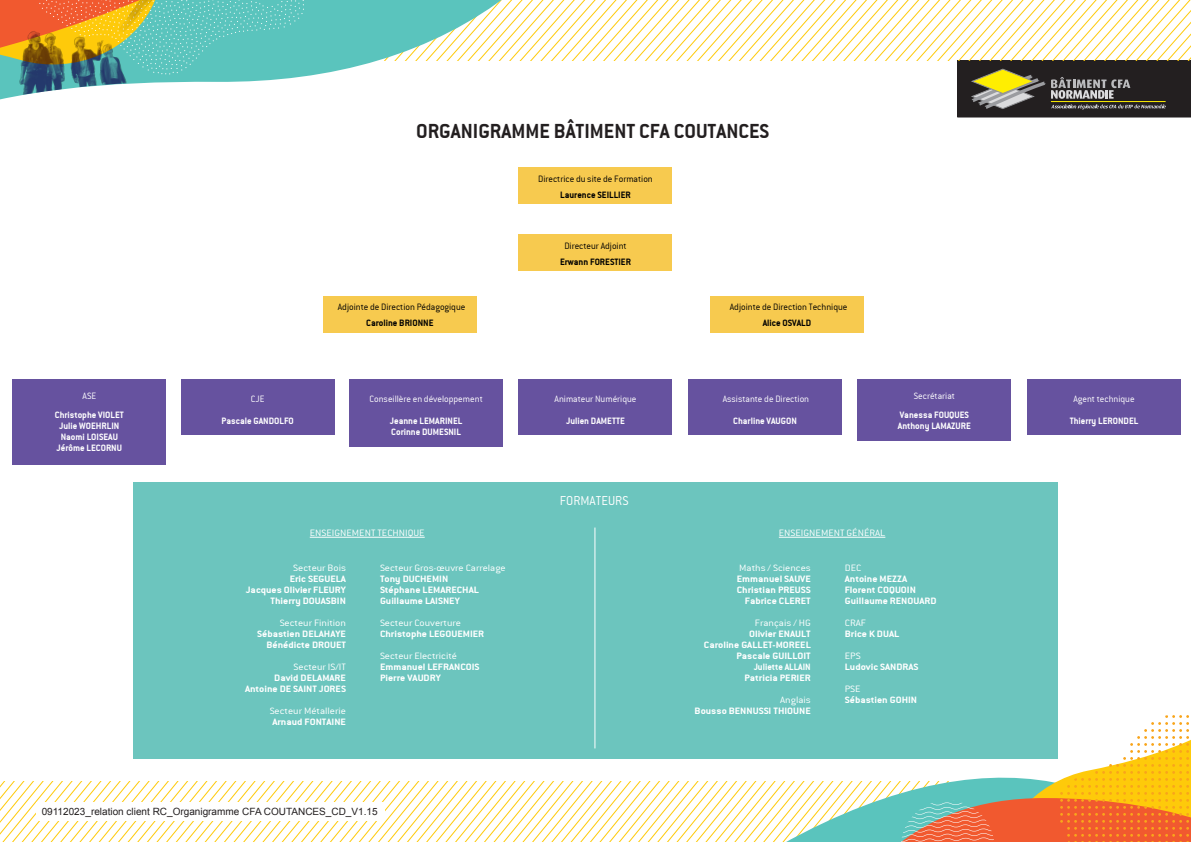
<style>
.page{position:relative;width:1191px;height:842px;background:#fff}
.page>*{position:absolute;margin:0;border:0;box-sizing:border-box;transform-origin:0 0}
.t1{font:22px "Conduit ITCTT Bold";color:#231f20}
.t2{font:14px "Conduit ITCTT Light";color:#fff}
.t3{font:10px "Conduit ITCTT Bold";color:#fff;scale:1.13 1}
.t4{font:10px "Conduit ITCTT Light";color:#fff;scale:1.13 1}
.t5{font:10px "Conduit ITCTT Bold";color:#fff}
.t6{font:10px "Conduit ITCTT Light";color:#000001}
.t7{font:10px "Conduit ITCTT Light";color:#fff}
.t8{font:10px "Arial";color:#231f20}
.t9{font:10px "Conduit ITCTT Bold";color:#000001}
</style>
<div class="page">
<svg style="left:0;top:715px;width:1191px;height:127px"></svg>
<svg style="left:0;top:0;width:1191px;height:117px"></svg>
<img style="left:8px;top:0;width:173px;height:97px">
<div style="left:519px;top:167px;width:153px;height:36px;background:#f7ca4f"></div>
<div style="left:519px;top:234px;width:153px;height:37px;background:#f7ca4f"></div>
<div style="left:688px;top:379px;width:153px;height:56px;background:#66529f"></div>
<div style="left:133px;top:482px;width:924px;height:276px;background:#6cc5be"></div>
<div style="left:323px;top:296px;width:153px;height:36px;background:#f7ca4f"></div>
<div style="left:181px;top:379px;width:153px;height:56px;background:#66529f"></div>
<div style="left:13px;top:379px;width:153px;height:86px;background:#66529f"></div>
<div style="left:1027px;top:379px;width:153px;height:56px;background:#66529f"></div>
<div style="left:858px;top:379px;width:153px;height:62px;background:#66529f"></div>
<hr style="left:310px;top:537px;width:115px;height:1px;background:#fff">
<hr style="left:779px;top:537px;width:106px;height:1px;background:#fff">
<hr style="left:594px;top:527px;width:1px;height:221px;background:#fff">
<div style="left:36px;top:802px;width:348px;height:19px;background:#fff"></div>
<div style="left:349px;top:379px;width:154px;height:67px;background:#66529f"></div>
<div style="left:710px;top:296px;width:153px;height:36px;background:#f7ca4f"></div>
<div style="left:519px;top:379px;width:153px;height:56px;background:#66529f"></div>
<p class="t1" style="left:416px;top:118px;width:355px">ORGANIGRAMME BÂTIMENT CFA COUTANCES</p>
<p class="t6" style="left:538px;top:173px;width:116px">Directrice du site de Formation</p>
<p class="t9" style="left:560px;top:189px;width:72px">Laurence SEILLIER</p>
<p class="t7" style="left:82px;top:390px;width:15px">ASE</p>
<p class="t5" style="left:55px;top:409px;width:71px">Christophe VIOLET</p>
<p class="t5" style="left:59px;top:420px;width:62px">Julie WOEHRLIN</p>
<p class="t5" style="left:61px;top:431px;width:59px">Naomi LOISEAU</p>
<p class="t5" style="left:57px;top:442px;width:67px">Jérôme LECORNU</p>
<p class="t7" style="left:251px;top:393px;width:15px">CJE</p>
<p class="t5" style="left:222px;top:415px;width:74px">Pascale GANDOLFO</p>
<p class="t6" style="left:338px;top:302px;width:129px">Adjointe de Direction Pédagogique</p>
<p class="t9" style="left:366px;top:317px;width:69px">Caroline BRIONNE</p>
<p class="t7" style="left:369px;top:394px;width:115px">Conseillère en développement</p>
<p class="t5" style="left:390px;top:415px;width:74px">Jeanne LEMARINEL</p>
<p class="t5" style="left:391px;top:426px;width:71px">Corinne DUMESNIL</p>
<p class="t6" style="left:564px;top:240px;width:64px">Directeur Adjoint</p>
<p class="t9" style="left:560px;top:256px;width:72px">Erwann FORESTIER</p>
<p class="t7" style="left:554px;top:394px;width:83px">Animateur Numérique</p>
<p class="t5" style="left:566px;top:415px;width:60px">Julien DAMETTE</p>
<p class="t2" style="left:560px;top:493px;width:70px">FORMATEURS</p>
<p class="t6" style="left:730px;top:302px;width:119px">Adjointe de Direction Technique</p>
<p class="t9" style="left:762px;top:317px;width:50px">Alice OSVALD</p>
<p class="t7" style="left:722px;top:394px;width:88px">Assistante de Direction</p>
<p class="t5" style="left:733px;top:415px;width:65px">Charline VAUGON</p>
<p class="t7" style="left:914px;top:391px;width:43px">Secrétariat</p>
<p class="t5" style="left:899px;top:409px;width:71px">Vanessa FOUQUES</p>
<p class="t5" style="left:898px;top:420px;width:75px">Anthony LAMAZURE</p>
<p class="t4" style="left:310px;top:527px;width:103px">ENSEIGNEMENT TECHNIQUE</p>
<p class="t4" style="left:779px;top:527px;width:96px">ENSEIGNEMENT GÉNÉRAL</p>
<p class="t4" style="left:293px;top:563px;width:48px">Secteur Bois</p>
<p class="t3" style="left:290px;top:573px;width:51px">Eric SEGUELA</p>
<p class="t3" style="left:246px;top:584px;width:90px">Jacques Olivier FLEURY</p>
<p class="t3" style="left:270px;top:595px;width:68px">Thierry DOUASBIN</p>
<p class="t4" style="left:280px;top:618px;width:60px">Secteur Finition</p>
<p class="t3" style="left:257px;top:628px;width:80px">Sébastien DELAHAYE</p>
<p class="t3" style="left:266px;top:639px;width:72px">Bénédicte DROUET</p>
<p class="t4" style="left:293px;top:662px;width:48px">Secteur IS/IT</p>
<p class="t3" style="left:274px;top:672px;width:65px">David DELAMARE</p>
<p class="t3" style="left:245px;top:683px;width:91px">Antoine DE SAINT JORES</p>
<p class="t4" style="left:270px;top:706px;width:69px">Secteur Métallerie</p>
<p class="t3" style="left:272px;top:716px;width:67px">Arnaud FONTAINE</p>
<p class="t4" style="left:380px;top:563px;width:113px">Secteur Gros-œuvre Carrelage</p>
<p class="t3" style="left:380px;top:573px;width:62px">Tony DUCHEMIN</p>
<p class="t3" style="left:380px;top:584px;width:89px">Stéphane LEMARECHAL</p>
<p class="t3" style="left:380px;top:595px;width:72px">Guillaume LAISNEY</p>
<p class="t4" style="left:380px;top:618px;width:73px">Secteur Couverture</p>
<p class="t3" style="left:380px;top:628px;width:94px">Christophe LEGOUEMIER</p>
<p class="t4" style="left:380px;top:651px;width:70px">Secteur Electricité</p>
<p class="t3" style="left:380px;top:661px;width:90px">Emmanuel LEFRANCOIS</p>
<p class="t3" style="left:380px;top:672px;width:55px">Pierre VAUDRY</p>
<p class="t4" style="left:739px;top:563px;width:65px">Maths / Sciences</p>
<p class="t3" style="left:737px;top:573px;width:67px">Emmanuel SAUVE</p>
<p class="t3" style="left:736px;top:584px;width:67px">Christian PREUSS</p>
<p class="t3" style="left:745px;top:595px;width:60px">Fabrice CLERET</p>
<p class="t4" style="left:755px;top:618px;width:51px">Français / HG</p>
<p class="t3" style="left:749px;top:628px;width:56px">Olivier ENAULT</p>
<p class="t3" style="left:704px;top:639px;width:96px">Caroline GALLET-MOREEL</p>
<p class="t3" style="left:736px;top:650px;width:67px">Pascale GUILLOIT</p>
<p class="t5" style="left:753px;top:661px;width:59px">Juliette ALLAIN</p>
<p class="t3" style="left:744px;top:672px;width:60px">Patricia PERIER</p>
<p class="t4" style="left:780px;top:695px;width:29px">Anglais</p>
<p class="t3" style="left:694px;top:705px;width:104px">Bousso BENNUSSI THIOUNE</p>
<p class="t4" style="left:845px;top:563px;width:16px">DEC</p>
<p class="t3" style="left:845px;top:573px;width:57px">Antoine MEZZA</p>
<p class="t3" style="left:845px;top:584px;width:64px">Florent COQUOIN</p>
<p class="t3" style="left:845px;top:595px;width:83px">Guillaume RENOUARD</p>
<p class="t4" style="left:845px;top:618px;width:20px">CRAF</p>
<p class="t3" style="left:845px;top:628px;width:50px">Brice K DUAL</p>
<p class="t4" style="left:845px;top:651px;width:16px">EPS</p>
<p class="t3" style="left:845px;top:661px;width:67px">Ludovic SANDRAS</p>
<p class="t4" style="left:845px;top:684px;width:16px">PSE</p>
<p class="t3" style="left:845px;top:694px;width:66px">Sébastien GOHIN</p>
<p class="t8" style="left:42px;top:805px;width:337px">09112023_relation client RC_Organigramme CFA COUTANCES_CD_V1.15</p>
<p class="t7" style="left:1073px;top:394px;width:63px">Agent technique</p>
<p class="t5" style="left:1069px;top:415px;width:70px">Thierry LERONDEL</p>
</div>
